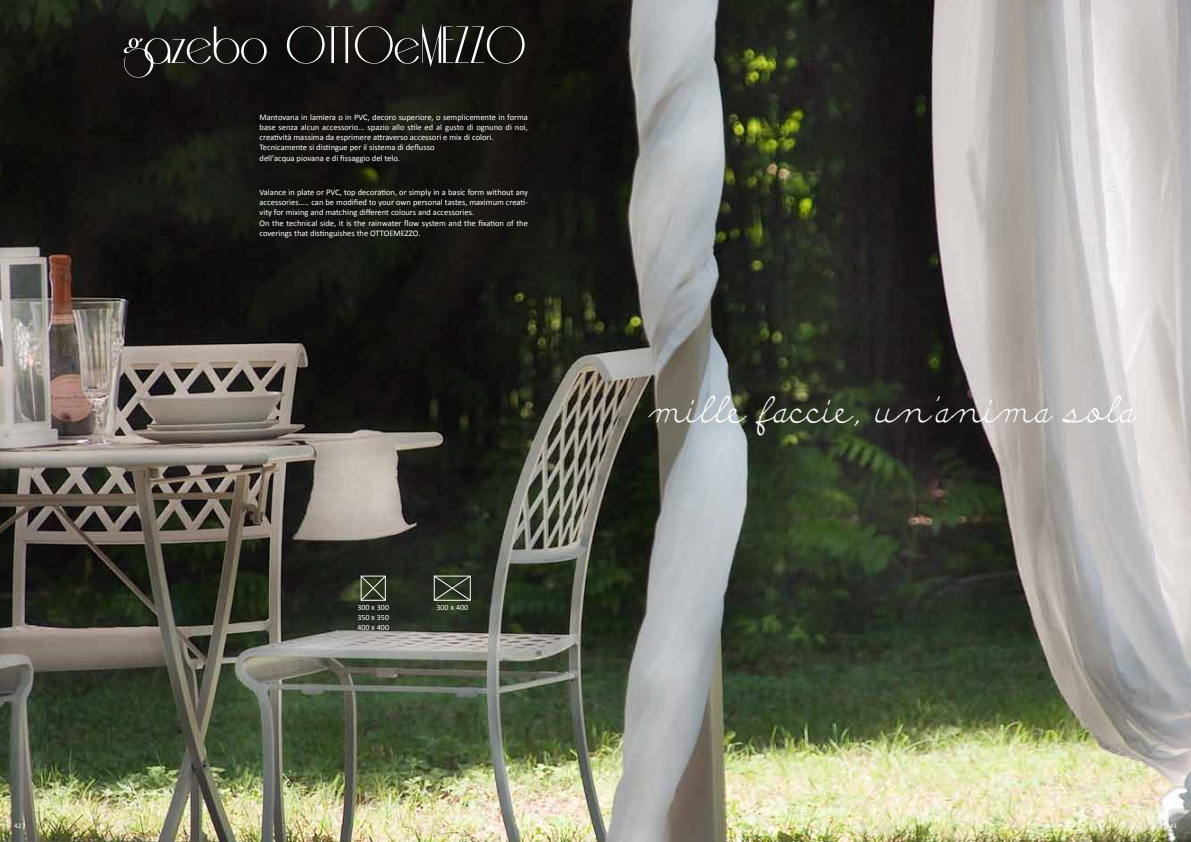
<style>
.page{position:relative;width:1191px;height:842px;background:#fff}
.page>*{position:absolute;margin:0;border:0;box-sizing:border-box;transform-origin:0 0}
.t1{font:36px "Discipuli Britannica";color:#fff}
.t2{font:8.5px/10.2px "Calibri";color:#fff}
.t3{font:8px/9.6px "Calibri";color:#fff;text-align:justify}
.t4{font:7px "Calibri";color:#fff}
</style>
<div class="page">
<img style="left:0;top:0;width:1191px;height:842px">
<svg style="left:124px;top:24px;width:400px;height:54px;background:#2a2927"></svg>
<svg style="left:360px;top:575px;width:26px;height:26px"></svg>
<div style="left:361px;top:576px;width:24px;height:25px;border:1px solid #fff"></div>
<svg style="left:434px;top:575px;width:37px;height:26px"></svg>
<div style="left:434px;top:576px;width:36px;height:25px;border:1px solid #fff"></div>
<p class="t2" style="left:259px;top:112px;width:270px">Mantovana in lamiera o in PVC, decoro superiore, o semplicemente in forma base senza alcun accessorio... spazio allo stile ed al gusto di ognuno di noi, creatività massima da esprimere attraverso accessori e mix di colori.<br>Tecnicamente si distingue per il sistema di deflusso<br>dell'acqua piovana e di fissaggio del telo.</p>
<p class="t2" style="left:259px;top:187px;width:270px">Valance in plate or PVC, top decoration, or simply in a basic form without any accessories..... can be modified to your own personal tastes, maximum creati&shy;vity for mixing and matching different colours and accessories.<br>On the technical side, it is the rainwater flow system and the fixation of the coverings that distinguishes the OTTOEMEZZO.</p>
<p class="t3" style="left:357px;top:603px;width:33px">300 x 300<br>350 x 350<br>400 x 400</p>
<p class="t3" style="left:436px;top:603px;width:33px">300 x 400</p>
<h1 class="t1" style="left:649px;top:387px;width:489px">mille faccie, un'anima sola</h1>
<p class="t4" style="left:14px;top:821px;width:9px">42</p>
<p class="t4" style="left:1169px;top:821px;width:9px">43</p>
</div>
